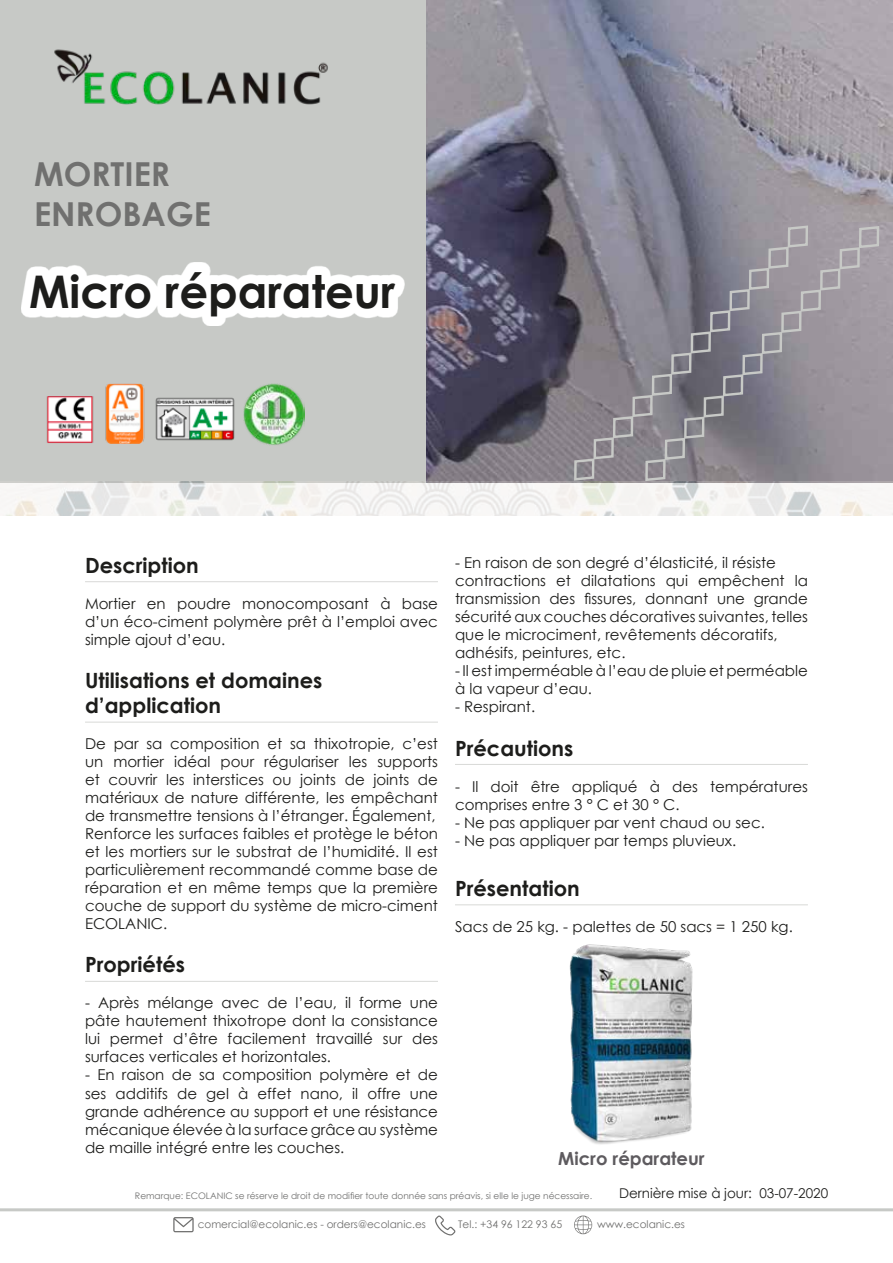
<style>
.page{position:relative;width:893px;height:1263px;background:#fff}
.page>*{position:absolute;margin:0;border:0;box-sizing:border-box;transform-origin:0 0}
.t1{font:700 45px "Century Gothic";color:#1d1d1b}
.t2{font:700 33px/39.6px "Century Gothic";color:#70706f}
.t3{font:700 21px/25.2px "Century Gothic";color:#1d1d1b}
.t4{font:700 18px "Century Gothic";color:#5e5b5f}
.t5{font:15px/18px "Century Gothic";color:#1d1d1b}
.t6{font:13.5px "Century Gothic";color:#1d1d1b}
.t7{font:10.5px "Century Gothic";color:#70706f}
.t8{font:9px "Century Gothic";color:#70706f}
</style>
<div class="page">
<img style="left:425px;top:0;width:467px;height:481px">
<div style="left:0;top:0;width:425px;height:482px;background:#c7c9c6"></div>
<hr style="left:0;top:1208px;width:893px;height:3px;background:#c7c9c6">
<svg style="left:574px;top:1215px;width:18px;height:19px"></svg>
<svg style="left:173px;top:1217px;width:21px;height:15px"></svg>
<svg style="left:435px;top:1215px;width:20px;height:20px"></svg>
<svg style="left:21px;top:262px;width:383px;height:64px;fill:#fff"></svg>
<img style="left:0;top:481px;width:893px;height:34px">
<hr style="left:85px;top:581px;width:353px;height:1px;background:#d8d9d7">
<hr style="left:85px;top:722px;width:353px;height:1px;background:#d8d9d7">
<hr style="left:85px;top:981px;width:353px;height:1px;background:#d8d9d7">
<hr style="left:455px;top:764px;width:353px;height:1px;background:#d8d9d7">
<hr style="left:455px;top:904px;width:353px;height:1px;background:#d8d9d7">
<img style="left:54px;top:49px;width:274px;height:56px">
<img style="left:569px;top:944px;width:124px;height:201px">
<svg style="left:573px;top:224px;width:307px;height:258px;background:#8b8790"></svg>
<img style="left:105px;top:383px;width:40px;height:60px">
<img style="left:155px;top:397px;width:80px;height:44px">
<img style="left:46px;top:396px;width:48px;height:47px">
<img style="left:243px;top:384px;width:61px;height:61px">
<h2 class="t2" style="left:34px;top:153px;width:178px">MORTIER<br>ENROBAGE</h2>
<h1 class="t1" style="left:29px;top:258px;width:368px">Micro réparateur</h1>
<h3 class="t3" style="left:85px;top:552px;width:115px">Description</h3>
<p class="t5" style="left:85px;top:594px;width:354px;text-align:justify">Mortier en poudre monocomposant à base d’un éco-ciment polymère prêt à l’emploi avec simple ajout d’eau.</p>
<h3 class="t3" style="left:85px;top:667px;width:239px">Utilisations et domaines d’application</h3>
<p class="t5" style="left:85px;top:735px;width:354px">De par sa composition et sa thixotropie, c’est un mortier idéal pour régulariser les supports et couvrir les interstices ou joints de joints de matériaux de nature différente, les empêchant de transmettre tensions à l’étranger. Également, Renforce les surfaces faibles et protège le béton et les mortiers sur le substrat de l’humidité. Il est particulièrement recommandé comme base de réparation et en même temps que la première couche de support du système de micro-ciment ECOLANIC.</p>
<h3 class="t3" style="left:85px;top:951px;width:101px">Propriétés</h3>
<p class="t5" style="left:85px;top:994px;width:354px;text-align:justify">- Après mélange avec de l’eau, il forme une pâte hautement thixotrope dont la consistance lui permet d’être facilement travaillé sur des surfaces verticales et horizontales.</p>
<p class="t5" style="left:85px;top:1066px;width:354px;text-align:justify">- En raison de sa composition polymère et de ses additifs de gel à effet nano, il offre une grande adhérence au support et une résistance mécanique élevée à la surface grâce au système de maille intégré entre les couches.</p>
<p class="t5" style="left:455px;top:554px;width:354px">- En raison de son degré d’élasticité, il résiste contractions et dilatations qui empêchent la transmission des fissures, donnant une grande sécurité aux couches décoratives suivantes, telles que le microciment, revêtements décoratifs, adhésifs, peintures, etc.</p>
<p class="t5" style="left:455px;top:662px;width:354px">- Il est imperméable à l’eau de pluie et perméable à la vapeur d’eau.</p>
<p class="t5" style="left:455px;top:698px;width:82px">- Respirant.</p>
<h3 class="t3" style="left:455px;top:734px;width:120px">Précautions</h3>
<p class="t5" style="left:455px;top:777px;width:354px">- Il doit être appliqué à des températures comprises entre 3 ° C et 30 ° C.</p>
<p class="t5" style="left:455px;top:813px;width:311px">- Ne pas appliquer par vent chaud ou sec.</p>
<p class="t5" style="left:455px;top:831px;width:283px">- Ne pas appliquer par temps pluvieux.</p>
<h3 class="t3" style="left:455px;top:875px;width:126px">Présentation</h3>
<p class="t5" style="left:455px;top:917px;width:339px">Sacs de 25 kg. - palettes de 50 sacs = 1 250 kg.</p>
<p class="t4" style="left:558px;top:1145px;width:148px">Micro réparateur</p>
<p class="t8" style="left:135px;top:1189px;width:459px">Remarque: ECOLANIC se réserve le droit de modifier toute donnée sans préavis, si elle le juge nécessaire.</p>
<p class="t6" style="left:619px;top:1183px;width:211px">Dernière mise à jour: 03-07-2020</p>
<p class="t7" style="left:198px;top:1217px;width:230px">comercial@ecolanic.es - orders@ecolanic.es</p>
<p class="t7" style="left:458px;top:1217px;width:106px">Tel.: +34 96 122 93 65</p>
<p class="t7" style="left:597px;top:1217px;width:89px">www.ecolanic.es</p>
</div>
